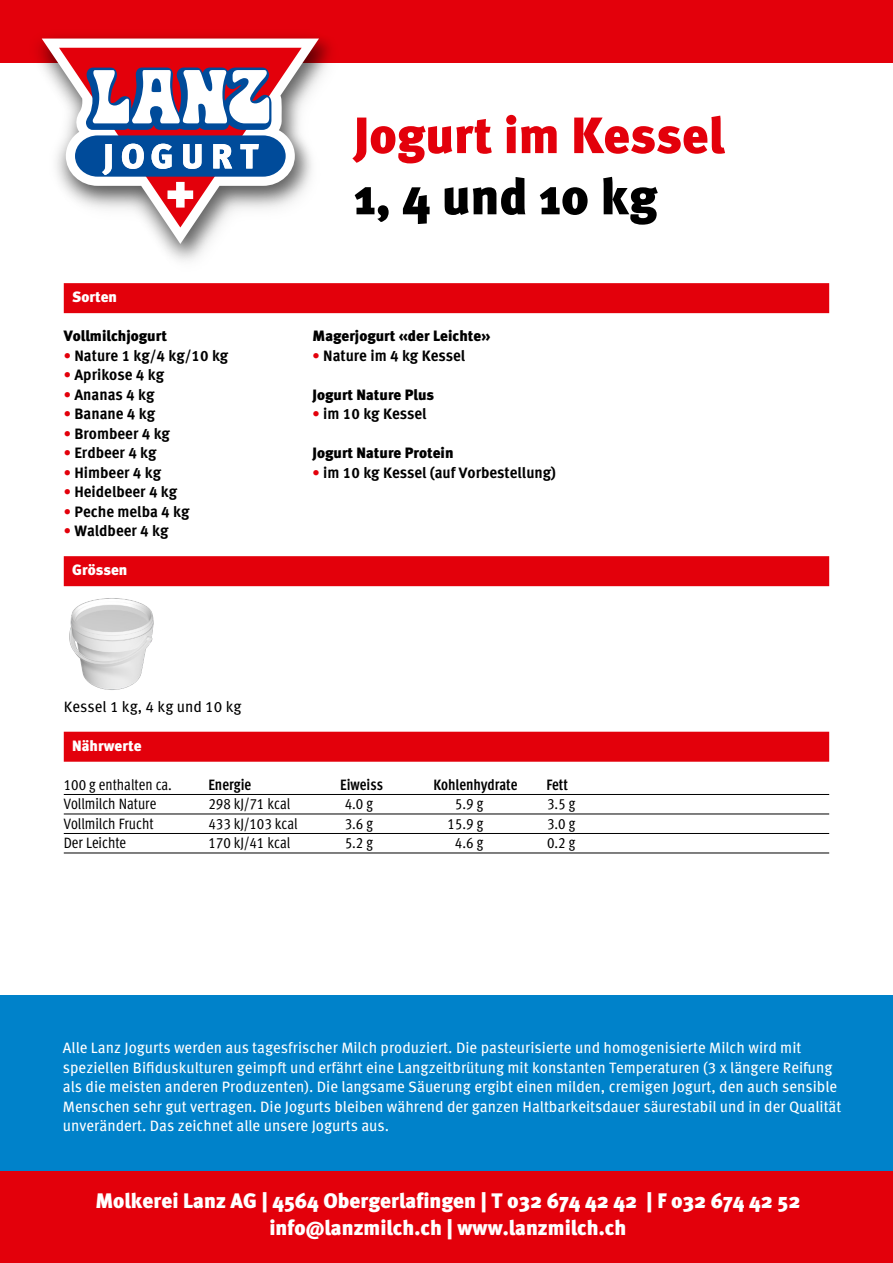
<style>
.page{position:relative;width:893px;height:1263px;background:#fff}
.page>*{position:absolute;margin:0;border:0;box-sizing:border-box;transform-origin:0 0}
.t1{font:900 51px "Meta";color:#e3000b}
.t2{font:900 51px "Meta";color:#000}
.t3{font:900 21px/27px "Meta";color:#fff;text-align:center}
.t4{font:15px/19.5px "Migros New Meta OT";color:#fff}
.t5{font:700 15px "Migros New Meta OT";color:#000}
.t6{font:condensed 15px "Migros New Meta OT";color:#000}
.t7{font:900 15px "Meta";color:#000}
.t8{font:700 condensed 15px "Migros New Meta OT";color:#000}
.t9{font:900 15px "Meta";color:#fff}
.t10{font:15px "Migros New Meta OT";color:#000}
.s1{color:#e3000b}
</style>
<div class="page">
<div style="left:0;top:995px;width:893px;height:191px;background:#0082ca"></div>
<div style="left:0;top:0;width:893px;height:63px;background:#e3000b"></div>
<div style="left:0;top:1171px;width:893px;height:92px;background:#e3000b"></div>
<div style="left:32px;top:31px;width:314px;height:247px;background:#fff"></div>
<img style="left:32px;top:31px;width:310px;height:230px">
<svg style="left:42px;top:39px;width:277px;height:205px"></svg>
<svg style="left:59px;top:48px;width:243px;height:179px"></svg>
<div style="left:64px;top:283px;width:765px;height:30px;background:#e3000b"></div>
<div style="left:64px;top:556px;width:765px;height:30px;background:#e3000b"></div>
<div style="left:64px;top:732px;width:765px;height:30px;background:#e3000b"></div>
<hr style="left:64px;top:794px;width:765px;height:1px;background:#000">
<hr style="left:64px;top:814px;width:765px;height:1px;background:#000">
<hr style="left:64px;top:833px;width:765px;height:1px;background:#000">
<hr style="left:64px;top:853px;width:765px;height:1px;background:#000">
<img style="left:63px;top:585px;width:101px;height:105px">
<p class="t9" style="left:72px;top:288px;width:46px">Sorten</p>
<p class="t7" style="left:64px;top:327px;width:105px">Vollmilchjogurt</p>
<p class="t5" style="left:64px;top:347px;width:166px"><span class="s1">•</span> Nature 1 kg/4 kg/10 kg</p>
<p class="t5" style="left:64px;top:366px;width:102px"><span class="s1">•</span> Aprikose 4 kg</p>
<p class="t5" style="left:64px;top:386px;width:92px"><span class="s1">•</span> Ananas 4 kg</p>
<p class="t5" style="left:64px;top:405px;width:93px"><span class="s1">•</span> Banane 4 kg</p>
<p class="t5" style="left:64px;top:425px;width:108px"><span class="s1">•</span> Brombeer 4 kg</p>
<p class="t5" style="left:64px;top:444px;width:94px"><span class="s1">•</span> Erdbeer 4 kg</p>
<p class="t5" style="left:64px;top:464px;width:99px"><span class="s1">•</span> Himbeer 4 kg</p>
<p class="t5" style="left:64px;top:483px;width:115px"><span class="s1">•</span> Heidelbeer 4 kg</p>
<p class="t5" style="left:64px;top:503px;width:127px"><span class="s1">•</span> Peche melba 4 kg</p>
<p class="t5" style="left:64px;top:522px;width:106px"><span class="s1">•</span> Waldbeer 4 kg</p>
<p class="t9" style="left:72px;top:561px;width:57px">Grössen</p>
<h1 class="t1" style="left:354px;top:105px;width:372px">Jogurt im Kessel</h1>
<h1 class="t2" style="left:354px;top:166px;width:305px">1, 4 und 10 kg</h1>
<p class="t7" style="left:313px;top:327px;width:179px">Magerjogurt «der Leichte»</p>
<p class="t5" style="left:313px;top:347px;width:154px"><span class="s1">•</span> Nature im 4 kg Kessel</p>
<p class="t7" style="left:313px;top:385px;width:123px">Jogurt Nature Plus</p>
<p class="t5" style="left:313px;top:405px;width:116px"><span class="s1">•</span> im 10 kg Kessel</p>
<p class="t7" style="left:313px;top:444px;width:143px">Jogurt Nature Protein</p>
<p class="t5" style="left:313px;top:464px;width:245px"><span class="s1">•</span> im 10 kg Kessel (auf Vorbestellung)</p>
<p class="t10" style="left:64px;top:698px;width:179px">Kessel 1 kg, 4 kg und 10 kg</p>
<p class="t9" style="left:72px;top:736px;width:71px">Nährwerte</p>
<p class="t6" style="left:64px;top:775px;width:110px">100 g enthalten ca.</p>
<p class="t8" style="left:208px;top:775px;width:44px">Energie</p>
<p class="t8" style="left:340px;top:775px;width:44px">Eiweiss</p>
<p class="t8" style="left:433px;top:775px;width:86px">Kohlenhydrate</p>
<p class="t8" style="left:546px;top:775px;width:23px">Fett</p>
<p class="t6" style="left:64px;top:795px;width:94px">Vollmilch Nature</p>
<p class="t6" style="left:208px;top:795px;width:83px">298 kJ/71 kcal</p>
<p class="t6" style="left:345px;top:795px;width:30px">4.0 g</p>
<p class="t6" style="left:455px;top:795px;width:30px">5.9 g</p>
<p class="t6" style="left:547px;top:795px;width:30px">3.5 g</p>
<p class="t6" style="left:64px;top:814px;width:91px">Vollmilch Frucht</p>
<p class="t6" style="left:208px;top:814px;width:91px">433 kJ/103 kcal</p>
<p class="t6" style="left:345px;top:814px;width:30px">3.6 g</p>
<p class="t6" style="left:447px;top:814px;width:37px">15.9 g</p>
<p class="t6" style="left:547px;top:814px;width:30px">3.0 g</p>
<p class="t6" style="left:64px;top:834px;width:64px">Der Leichte</p>
<p class="t6" style="left:208px;top:834px;width:83px">170 kJ/41 kcal</p>
<p class="t6" style="left:345px;top:834px;width:30px">5.2 g</p>
<p class="t6" style="left:455px;top:834px;width:30px">4.6 g</p>
<p class="t6" style="left:547px;top:834px;width:30px">0.2 g</p>
<p class="t4" style="left:63px;top:1038px;width:780px">Alle Lanz Jogurts werden aus tagesfrischer Milch produziert. Die pasteurisierte und homogenisierte Milch wird mit speziellen Bifiduskulturen geimpft und erfährt eine Langzeitbrütung mit konstanten Temperaturen (3 x längere Reifung als die meisten anderen Produzenten). Die langsame Säuerung ergibt einen milden, cremigen Jogurt, den auch sensible Menschen sehr gut vertragen. Die Jogurts bleiben während der ganzen Haltbarkeitsdauer säurestabil und in der Qualität unverändert. Das zeichnet alle unsere Jogurts aus.</p>
<h2 class="t3" style="left:95px;top:1187px;width:707px">Molkerei Lanz AG | 4564 Obergerlafingen | T 032 674 42 42 | F 032 674 42 52 info@lanzmilch.ch | www.lanzmilch.ch</h2>
</div>
